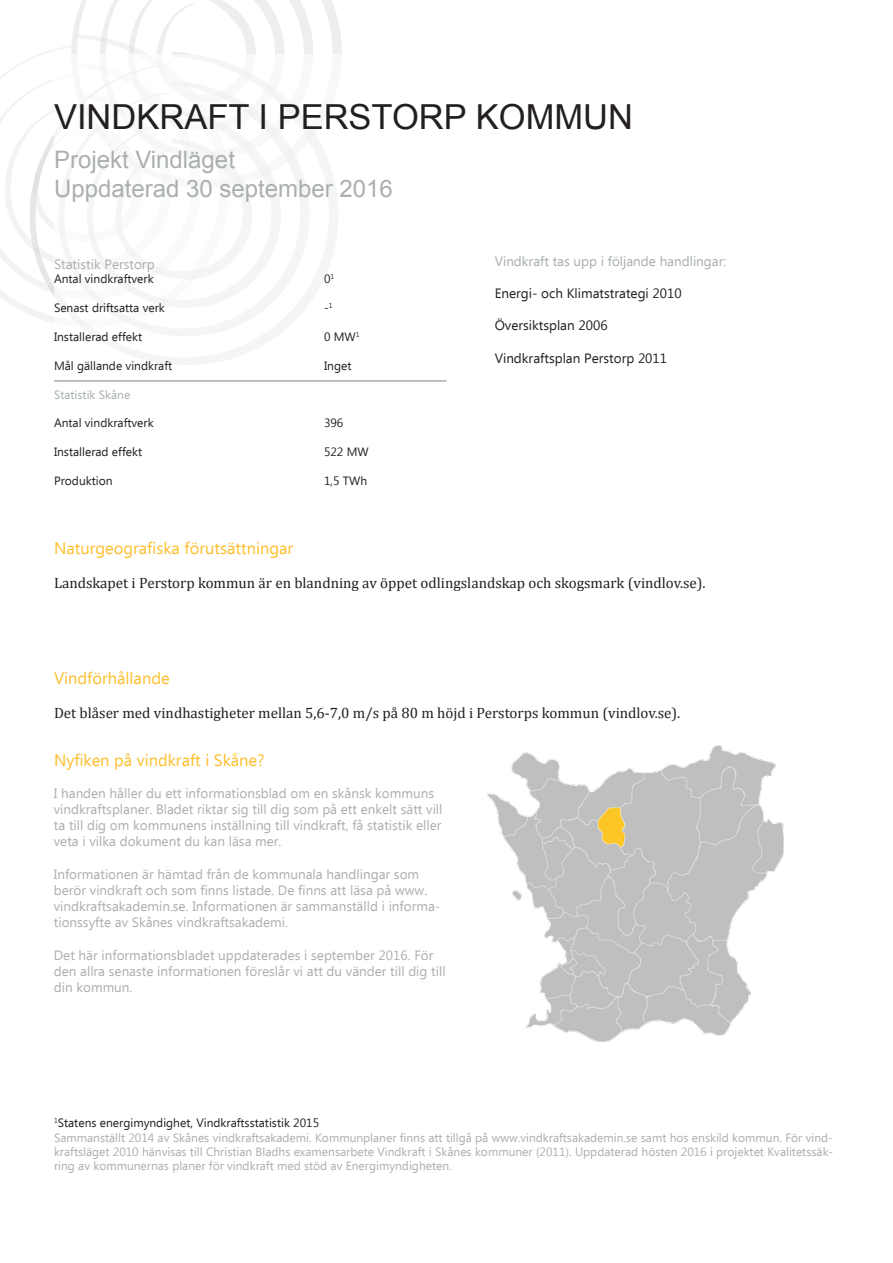
<style>
.page{position:relative;width:893px;height:1263px;background:#fff}
.page>*{position:absolute;margin:0;border:0;box-sizing:border-box;transform-origin:0 0}
.t1{font:34.5px "Arial";color:#231f20}
.t2{font:24px "Arial";color:#abafb0}
.t3{font:16.5px "Ebrima";color:#febf2e}
.t4{font:15px "Cambria";color:#231f20}
.t5{font:13.5px/16.2px "Ebrima";color:#abafb0}
.t6{font:13.5px "Ebrima";color:#231f20}
.t7{font:13.5px "Ebrima";color:#a8aeb0}
.t8{font:12px/14.4px "Ebrima";color:#abafb0;text-align:justify}
.t9{font:12px "Ebrima";color:#231f20}
.t10{font:12px "Ebrima";color:#a8aeb0}
</style>
<div class="page">
<svg style="left:322px;top:0;width:20px;height:54px"></svg>
<svg style="left:5px;top:0;width:308px;height:323px"></svg>
<div style="left:54px;top:54px;width:785px;height:1155px;background:#fff"></div>
<hr style="left:54px;top:380px;width:393px;height:2px;background:#a8aeb0">
<img style="left:488px;top:746px;width:295px;height:296px">
<p class="t1" style="left:54px;top:95px;width:580px">VINDKRAFT I PERSTORP KOMMUN</p>
<p class="t2" style="left:54px;top:144px;width:182px">Projekt Vindläget</p>
<p class="t2" style="left:54px;top:173px;width:340px">Uppdaterad 30 september 2016</p>
<p class="t5" style="left:54px;top:257px;width:102px">Statistik Perstorp</p>
<p class="t9" style="left:54px;top:271px;width:101px">Antal vindkraftverk</p>
<p class="t9" style="left:324px;top:271px;width:12px">0<sup>1</sup></p>
<p class="t9" style="left:54px;top:299px;width:112px">Senast driftsatta verk</p>
<p class="t9" style="left:324px;top:299px;width:10px">-<sup>1</sup></p>
<p class="t9" style="left:54px;top:328px;width:90px">Installerad effekt</p>
<p class="t9" style="left:324px;top:328px;width:37px">0 MW<sup>1</sup></p>
<p class="t9" style="left:54px;top:357px;width:120px">Mål gällande vindkraft</p>
<p class="t9" style="left:324px;top:357px;width:29px">Inget</p>
<p class="t10" style="left:54px;top:386px;width:78px">Statistik Skåne</p>
<p class="t9" style="left:54px;top:415px;width:101px">Antal vindkraftverk</p>
<p class="t9" style="left:324px;top:415px;width:21px">396</p>
<p class="t9" style="left:54px;top:443px;width:90px">Installerad effekt</p>
<p class="t9" style="left:324px;top:443px;width:46px">522 MW</p>
<p class="t9" style="left:54px;top:472px;width:60px">Produktion</p>
<p class="t9" style="left:324px;top:472px;width:45px">1,5 TWh</p>
<p class="t7" style="left:495px;top:251px;width:233px">Vindkraft tas upp i följande handlingar:</p>
<p class="t6" style="left:495px;top:284px;width:189px">Energi- och Klimatstrategi 2010</p>
<p class="t6" style="left:495px;top:316px;width:114px">Översiktsplan 2006</p>
<p class="t6" style="left:495px;top:348px;width:174px">Vindkraftsplan Perstorp 2011</p>
<p class="t3" style="left:54px;top:537px;width:241px">Naturgeografiska förutsättningar</p>
<p class="t4" style="left:54px;top:574px;width:653px">Landskapet i Perstorp kommun är en blandning av öppet odlingslandskap och skogsmark (vindlov.se).</p>
<p class="t3" style="left:54px;top:666px;width:117px">Vindförhållande</p>
<p class="t4" style="left:54px;top:704px;width:628px">Det blåser med vindhastigheter mellan 5,6-7,0 m/s på 80 m höjd i Perstorps kommun (vindlov.se).</p>
<p class="t3" style="left:54px;top:748px;width:212px">Nyfiken på vindkraft i Skåne?</p>
<p class="t5" style="left:54px;top:786px;width:390px">I handen håller du ett informationsblad om en skånsk kommuns vindkraftsplaner. Bladet riktar sig till dig som på ett enkelt sätt vill ta till dig om kommunens inställning till vindkraft, få statistik eller veta i vilka dokument du kan läsa mer.</p>
<p class="t5" style="left:54px;top:867px;width:388px">Informationen är hämtad från de kommunala handlingar som berör vindkraft och som finns listade. De finns att läsa på www. vindkraftsakademin.se. Informationen är sammanställd i informa&shy;tionssyfte av Skånes vindkraftsakademi.</p>
<p class="t5" style="left:54px;top:948px;width:393px">Det här informationsbladet uppdaterades i september 2016. För den allra senaste informationen föreslår vi att du vänder till dig till din kommun.</p>
<p class="t9" style="left:54px;top:1114px;width:267px"><sup>1</sup>Statens energimyndighet, Vindkraftsstatistik 2015</p>
<p class="t8" style="left:54px;top:1131px;width:781px">Sammanställt 2014 av Skånes vindkraftsakademi. Kommunplaner finns att tillgå på www.vindkraftsakademin.se samt hos enskild kommun. För vind&shy;kraftsläget 2010 hänvisas till Christian Bladhs examensarbete Vindkraft i Skånes kommuner (2011). Uppdaterad hösten 2016 i projektet Kvalitetssäk&shy;ring av kommunernas planer för vindkraft med stöd av Energimyndigheten.</p>
</div>
